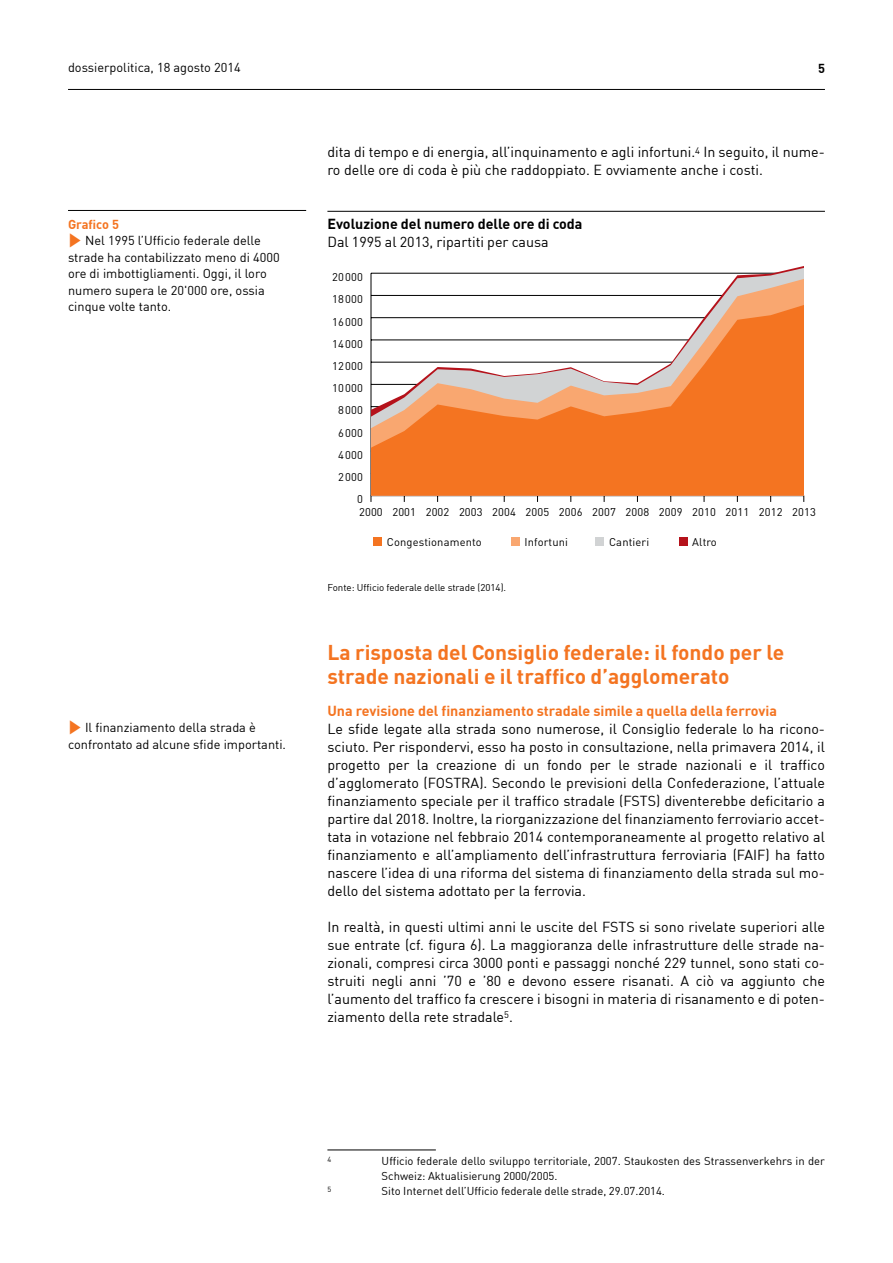
<style>
.page{position:relative;width:893px;height:1263px;background:#fff}
.page>*{position:absolute;margin:0;border:0;box-sizing:border-box;transform-origin:0 0}
.t1{font:700 21px/24px "DIN";color:#f47421}
.t2{font:14.25px/18px "DIN";color:#000;text-align:justify}
.t3{font:700 14.25px "DIN";color:#f47421}
.t4{font:700 14.25px "DIN";color:#000}
.t5{font:12.75px/16.5px "DIN";color:#000}
.t6{font:700 12.75px "DIN";letter-spacing:-.005em;color:#f47421}
.t7{font:700 12.75px "DIN";color:#000}
.t8{font:11.25px/15px "DIN";color:#000}
.t9{font:11.1px "DIN";letter-spacing:.015em;color:#000}
.t10{font:9.75px "DIN";color:#000}
.t11{font:7.35px "DIN";color:#000}
.s1{color:#f47421}
</style>
<div class="page">
<hr style="left:68px;top:89px;width:757px;height:1px;background:#000">
<hr style="left:327px;top:211px;width:498px;height:1px;background:#000">
<div style="left:373px;top:537px;width:9px;height:8px;background:#f47421"></div>
<div style="left:511px;top:537px;width:9px;height:8px;background:#f9a770"></div>
<div style="left:596px;top:537px;width:8px;height:8px;background:#d1d3d4"></div>
<div style="left:679px;top:537px;width:8px;height:8px;background:#b5121b"></div>
<svg style="left:371px;top:268px;width:433px;height:11px"></svg>
<svg style="left:371px;top:279px;width:433px;height:26px"></svg>
<svg style="left:371px;top:305px;width:433px;height:191px;fill:#f47421"></svg>
<hr style="left:327px;top:1150px;width:109px;height:1px;background:#000">
<hr style="left:68px;top:210px;width:238px;height:1px;background:#000">
<p class="t5" style="left:68px;top:59px;width:174px">dossierpolitica, 18 agosto 2014</p>
<p class="t7" style="left:818px;top:60px;width:8px">5</p>
<p class="t6" style="left:68px;top:216px;width:52px">Grafico 5</p>
<p class="t5" style="left:68px;top:232px;width:213px"><span class="s1">✓</span> Nel 1995 l’Ufficio federale delle strade ha contabilizzato meno di 4000 ore di imbottigliamenti. Oggi, il loro numero supera le 20'000 ore, ossia cinque volte tanto.</p>
<p class="t5" style="left:68px;top:719px;width:220px"><span class="s1">✓</span> Il finanziamento della strada è confrontato ad alcune sfide importanti.</p>
<p class="t2" style="left:327px;top:143px;width:499px">dita di tempo e di energia, all’inquinamento e agli infortuni.<sup>4</sup> In seguito, il nume&shy;ro delle ore di coda è più che raddoppiato. E ovviamente anche i costi.</p>
<p class="t4" style="left:327px;top:215px;width:257px">Evoluzione del numero delle ore di coda</p>
<p class="t2" style="left:327px;top:233px;width:223px">Dal 1995 al 2013, ripartiti per causa</p>
<p class="t9" style="left:332px;top:270px;width:32px">20000</p>
<p class="t9" style="left:332px;top:292px;width:32px">18000</p>
<p class="t9" style="left:332px;top:315px;width:32px">16000</p>
<p class="t9" style="left:332px;top:337px;width:32px">14000</p>
<p class="t9" style="left:332px;top:359px;width:32px">12000</p>
<p class="t9" style="left:332px;top:381px;width:32px">10000</p>
<p class="t9" style="left:338px;top:403px;width:26px">8000</p>
<p class="t9" style="left:338px;top:426px;width:26px">6000</p>
<p class="t9" style="left:338px;top:448px;width:26px">4000</p>
<p class="t9" style="left:338px;top:470px;width:26px">2000</p>
<p class="t9" style="left:357px;top:492px;width:7px">0</p>
<p class="t9" style="left:359px;top:505px;width:458px">2000 2001 2002 2003 2004 2005 2006 2007 2008 2009 2010 2011 2012 2013</p>
<p class="t9" style="left:387px;top:535px;width:96px">Congestionamento</p>
<p class="t9" style="left:525px;top:535px;width:45px">Infortuni</p>
<p class="t9" style="left:609px;top:535px;width:42px">Cantieri</p>
<p class="t9" style="left:692px;top:535px;width:26px">Altro</p>
<p class="t10" style="left:327px;top:581px;width:180px">Fonte: Ufficio federale delle strade (2014).</p>
<h1 class="t1" style="left:327px;top:639px;width:458px">La risposta del Consiglio federale: il fondo per le strade nazionali e il traffico d’agglomerato</h1>
<p class="t3" style="left:327px;top:701px;width:451px">Una revisione del finanziamento stradale simile a quella della ferrovia</p>
<p class="t2" style="left:327px;top:719px;width:499px">Le sfide legate alla strada sono numerose, il Consiglio federale lo ha ricono&shy;sciuto. Per rispondervi, esso ha posto in consultazione, nella primavera 2014, il progetto per la creazione di un fondo per le strade nazionali e il traffico d’agglomerato (FOSTRA). Secondo le previsioni della Confederazione, l’attuale finanziamento speciale per il traffico stradale (FSTS) diventerebbe deficitario a partire dal 2018. Inoltre, la riorganizzazione del finanziamento ferroviario accet&shy;tata in votazione nel febbraio 2014 contemporaneamente al progetto relativo al finanziamento e all’ampliamento dell’infrastruttura ferroviaria (FAIF) ha fatto nascere l’idea di una riforma del sistema di finanziamento della strada sul mo&shy;dello del sistema adottato per la ferrovia.</p>
<p class="t2" style="left:327px;top:917px;width:499px">In realtà, in questi ultimi anni le uscite del FSTS si sono rivelate superiori alle sue entrate (cf. figura 6). La maggioranza delle infrastrutture delle strade na&shy;zionali, compresi circa 3000 ponti e passaggi nonché 229 tunnel, sono stati co&shy;struiti negli anni ’70 e ’80 e devono essere risanati. A ciò va aggiunto che l’aumento del traffico fa crescere i bisogni in materia di risanamento e di poten&shy;ziamento della rete stradale<sup>5</sup>.</p>
<p class="t11" style="left:327px;top:1155px;width:5px">4</p>
<p class="t8" style="left:382px;top:1153px;width:445px">Ufficio federale dello sviluppo territoriale, 2007. Staukosten des Strassenverkehrs in der<br>Schweiz: Aktualisierung 2000/2005.</p>
<p class="t11" style="left:327px;top:1185px;width:5px">5</p>
<p class="t8" style="left:382px;top:1183px;width:285px">Sito Internet dell’Ufficio federale delle strade, 29.07.2014.</p>
</div>
